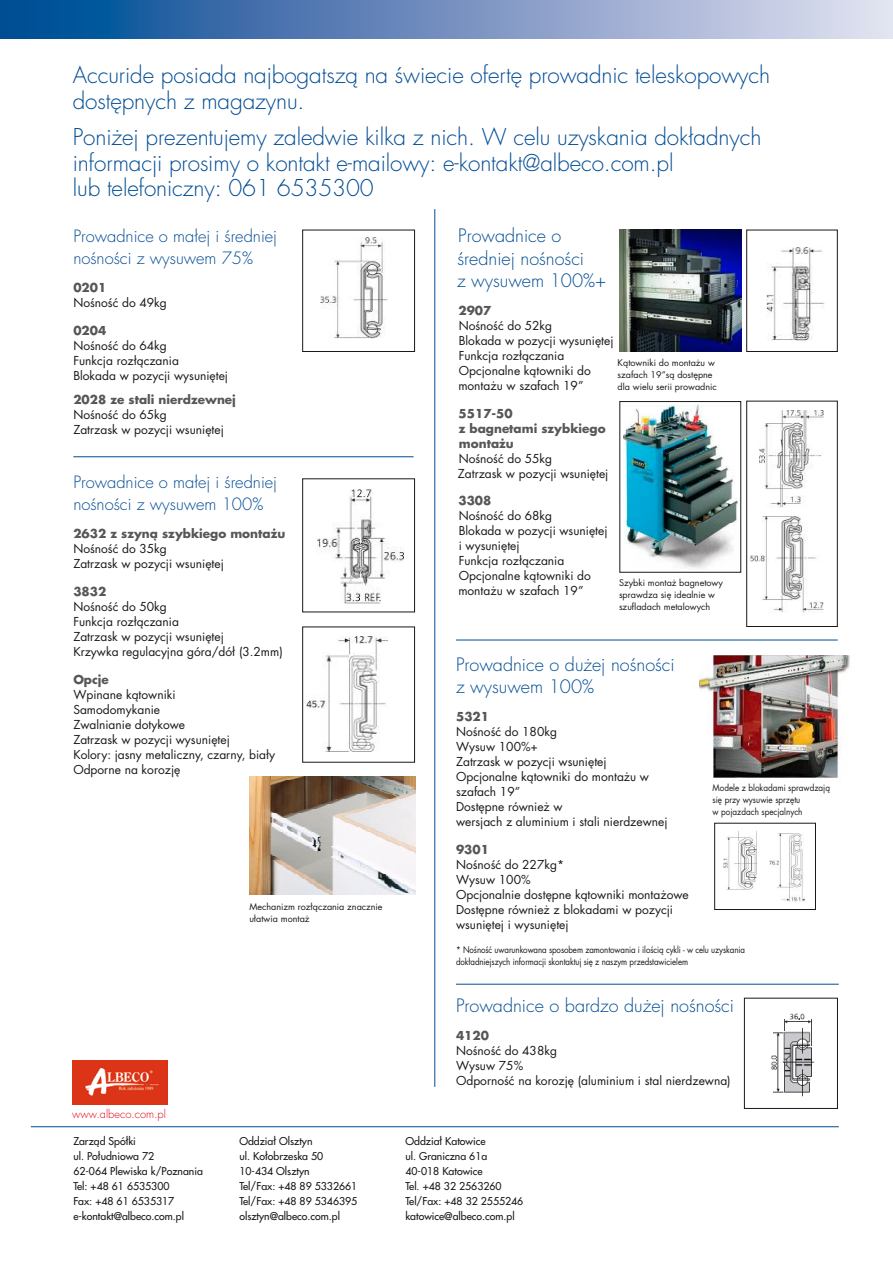
<style>
.page{position:relative;width:893px;height:1263px;background:#fff}
.page>*{position:absolute;margin:0;border:0;box-sizing:border-box;transform-origin:0 0}
.t1{font:300 22.5px/25.5px "Futura CE";letter-spacing:-.005em;color:#004c93}
.t2{font:300 18px/22.5px "Futura CE";color:#004c93}
.t3{font:300 16.5px/22.5px "Futura CE";color:#004c93}
.t4{font:12px/15px "Futura CE";color:#1a1817}
.t5{font:700 12px/15px "Futura CE";color:#565757}
.t6{font:300 11.25px "Futura CE";color:#e20015}
.t7{font:500 10.5px/15px "Futura CE";color:#1a1817}
.t8{font:9px/12px "Futura CE";color:#1a1817}
.t9{font:9px/12px "Futura CE";color:#1a1817;scale:.88 1}
.t10{font:9px/12px "Futura CE";color:#1a1817;scale:.9 1}
</style>
<div class="page">
<svg style="left:0;top:0;width:893px;height:38px"></svg>
<hr style="left:434px;top:209px;width:1px;height:878px;background:#004c93">
<hr style="left:31px;top:1126px;width:808px;height:1px;background:#004c93">
<img style="left:249px;top:776px;width:166px;height:119px">
<img style="left:619px;top:229px;width:122px;height:122px">
<img style="left:700px;top:655px;width:150px;height:124px">
<hr style="left:456px;top:640px;width:382px;height:1px;background:#004c93">
<hr style="left:73px;top:456px;width:341px;height:1px;background:#004c93">
<img style="left:320px;top:238px;width:67px;height:100px">
<div style="left:302px;top:230px;width:113px;height:122px;border:1px solid #1a1817"></div>
<img style="left:317px;top:489px;width:87px;height:115px">
<div style="left:302px;top:478px;width:113px;height:134px;border:1px solid #1a1817"></div>
<img style="left:307px;top:637px;width:81px;height:114px">
<div style="left:302px;top:626px;width:113px;height:136px;border:1px solid #1a1817"></div>
<img style="left:767px;top:248px;width:58px;height:93px">
<div style="left:746px;top:230px;width:92px;height:122px;border:1px solid #1a1817"></div>
<img style="left:624px;top:404px;width:115px;height:165px">
<div style="left:619px;top:401px;width:122px;height:172px;border:1px solid #1a1817"></div>
<img style="left:760px;top:410px;width:63px;height:98px">
<img style="left:750px;top:517px;width:74px;height:96px">
<div style="left:746px;top:401px;width:92px;height:226px;border:1px solid #1a1817"></div>
<img style="left:723px;top:831px;width:33px;height:58px">
<img style="left:769px;top:834px;width:35px;height:67px">
<div style="left:714px;top:823px;width:102px;height:87px;border:1px solid #1a1817"></div>
<img style="left:72px;top:1060px;width:95px;height:44px">
<hr style="left:456px;top:984px;width:383px;height:1px;background:#004c93">
<img style="left:771px;top:1013px;width:44px;height:84px">
<div style="left:744px;top:998px;width:94px;height:111px;border:1px solid #1a1817"></div>
<h1 class="t1" style="left:73px;top:62px;width:699px">Accuride posiada najbogatszą na świecie ofertę prowadnic teleskopowych dostępnych z magazynu.</h1>
<h1 class="t1" style="left:73px;top:125px;width:690px">Poniżej prezentujemy zaledwie kilka z nich. W celu uzyskania dokładnych informacji prosimy o kontakt e-mailowy: e-kontakt@albeco.com.pl<br>lub telefoniczny: 061 6535300</h1>
<h3 class="t3" style="left:73px;top:225px;width:205px">Prowadnice o małej i średniej nośności z wysuwem 75%</h3>
<p class="t5" style="left:73px;top:280px;width:34px">0201</p>
<p class="t4" style="left:73px;top:295px;width:95px">Nośność do 49kg</p>
<p class="t5" style="left:73px;top:322px;width:34px">0204</p>
<p class="t4" style="left:73px;top:338px;width:156px">Nośność do 64kg<br>Funkcja rozłączania<br>Blokada w pozycji wysuniętej</p>
<p class="t5" style="left:73px;top:391px;width:164px">2028 ze stali nierdzewnej</p>
<p class="t4" style="left:73px;top:407px;width:152px">Nośność do 65kg<br>Zatrzask w pozycji wsuniętej</p>
<h3 class="t3" style="left:73px;top:471px;width:205px">Prowadnice o małej i średniej nośności z wysuwem 100%</h3>
<p class="t5" style="left:73px;top:526px;width:213px">2632 z szyną szybkiego montażu</p>
<p class="t4" style="left:73px;top:541px;width:152px">Nośność do 35kg<br>Zatrzask w pozycji wsuniętej</p>
<p class="t5" style="left:73px;top:583px;width:34px">3832</p>
<p class="t4" style="left:73px;top:599px;width:211px">Nośność do 50kg<br>Funkcja rozłączania<br>Zatrzask w pozycji wsuniętej<br>Krzywka regulacyjna góra/dół (3.2mm)</p>
<p class="t5" style="left:73px;top:671px;width:37px">Opcje</p>
<p class="t4" style="left:73px;top:687px;width:203px">Wpinane kątowniki<br>Samodomykanie<br>Zwalnianie dotykowe<br>Zatrzask w pozycji wysuniętej<br>Kolory: jasny metaliczny, czarny, biały<br>Odporne na korozję</p>
<p class="t6" style="left:72px;top:1107px;width:95px">www.albeco.com.pl</p>
<p class="t8" style="left:249px;top:901px;width:135px">Mechanizm rozłączania znacznie ułatwia montaż</p>
<h2 class="t2" style="left:457px;top:224px;width:151px">Prowadnice o średniej nośności<br>z wysuwem 100%+</h2>
<p class="t5" style="left:458px;top:302px;width:34px">2907</p>
<p class="t4" style="left:458px;top:318px;width:157px">Nośność do 52kg<br>Blokada w pozycji wysuniętej<br>Funkcja rozłączania<br>Opcjonalne kątowniki do montażu w szafach 19”</p>
<p class="t5" style="left:459px;top:405px;width:149px">5517-50<br>z bagnetami szybkiego montażu</p>
<p class="t4" style="left:458px;top:451px;width:152px">Nośność do 55kg<br>Zatrzask w pozycji wsuniętej</p>
<p class="t5" style="left:458px;top:493px;width:34px">3308</p>
<p class="t4" style="left:458px;top:509px;width:151px">Nośność do 68kg<br>Blokada w pozycji wsuniętej i wysuniętej<br>Funkcja rozłączania<br>Opcjonalne kątowniki do montażu w szafach 19”</p>
<p class="t8" style="left:618px;top:356px;width:101px">Kątowniki do montażu w szafach 19”są dostępne dla wielu serii prowadnic</p>
<p class="t8" style="left:619px;top:577px;width:105px">Szybki montaż bagnetowy sprawdza się idealnie w szufladach metalowych</p>
<h2 class="t2" style="left:456px;top:653px;width:220px">Prowadnice o dużej nośności z wysuwem 100%</h2>
<p class="t5" style="left:456px;top:708px;width:34px">5321</p>
<p class="t4" style="left:456px;top:724px;width:213px">Nośność do 180kg<br>Wysuw 100%+<br>Zatrzask w pozycji wsuniętej<br>Opcjonalne kątowniki do montażu w szafach 19”<br>Dostępne również w<br>wersjach z aluminium i stali nierdzewnej</p>
<p class="t5" style="left:456px;top:841px;width:34px">9301</p>
<p class="t4" style="left:456px;top:857px;width:234px">Nośność do 227kg*<br>Wysuw 100%<br>Opcjonalnie dostępne kątowniki montażowe<br>Dostępne również z blokadami w pozycji wsuniętej i wysuniętej</p>
<p class="t9" style="left:456px;top:944px;width:330px">* Nośność uwarunkowana sposobem zamontowania i ilością cykli - w celu uzyskania dokładniejszych informacji skontaktuj się z naszym przedstawicielem</p>
<p class="t10" style="left:713px;top:782px;width:132px">Modele z blokadami sprawdzają się przy wysuwie sprzętu<br>w pojazdach specjalnych</p>
<h2 class="t2" style="left:456px;top:994px;width:279px">Prowadnice o bardzo dużej nośności</h2>
<p class="t5" style="left:456px;top:1027px;width:34px">4120</p>
<p class="t4" style="left:456px;top:1043px;width:276px">Nośność do 438kg<br>Wysuw 75%<br>Odporność na korozję (aluminium i stal nierdzewna)</p>
<p class="t7" style="left:73px;top:1133px;width:131px">Zarząd Spółki<br>ul. Południowa 72<br>62-064 Plewiska k/Poznania<br>Tel: +48 61 6535300<br>Fax: +48 61 6535317 e-kontakt@albeco.com.pl</p>
<p class="t7" style="left:239px;top:1133px;width:119px">Oddział Olsztyn<br>ul. Kołobrzeska 50<br>10-434 Olsztyn<br>Tel/Fax: +48 89 5332661<br>Tel/Fax: +48 89 5346395 olsztyn@albeco.com.pl</p>
<p class="t7" style="left:405px;top:1133px;width:119px">Oddział Katowice<br>ul. Graniczna 61a<br>40-018 Katowice<br>Tel. +48 32 2563260<br>Tel/Fax: +48 32 2555246 katowice@albeco.com.pl</p>
</div>
